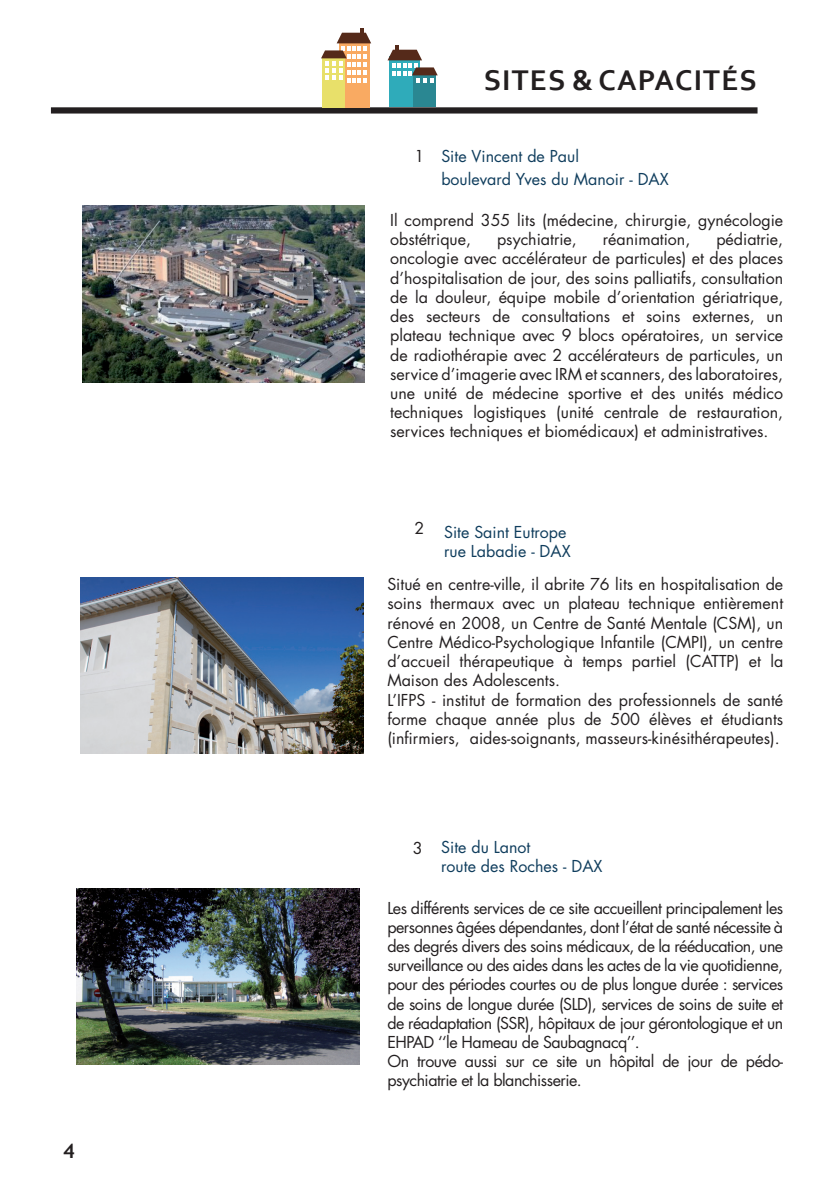
<style>
.page{position:relative;width:840px;height:1191px;background:#fff}
.page>*{position:absolute;margin:0;border:0;box-sizing:border-box;transform-origin:0 0}
.t1{font:700 29.8px "Corbel";letter-spacing:.04em;color:#231f20}
.t2{font:700 20px "Trebuchet MS";color:#231f20}
.t3{font:16px/19.2px "Futura Std";color:#231f20}
.t4{font:16px/19.2px "Futura Std";letter-spacing:-.03em;color:#231f20}
.t5{font:16px/19.2px "Futura Std";color:#0f3d5d}
</style>
<div class="page">
<img style="left:77px;top:888px;width:282px;height:176px">
<img style="left:82px;top:206px;width:283px;height:176px">
<img style="left:81px;top:577px;width:282px;height:176px">
<div style="left:51px;top:107px;width:706px;height:7px;background:#231f20"></div>
<div style="left:389px;top:57px;width:31px;height:50px;background:#2fabba"></div>
<div style="left:413px;top:73px;width:23px;height:34px;background:#2a8792"></div>
<hr style="left:395px;top:45px;width:4px;height:10px;background:#552a1a">
<svg style="left:387px;top:50px;width:50px;height:33px"></svg>
<div style="left:338px;top:40px;width:31px;height:67px;background:#f9aa62"></div>
<div style="left:322px;top:56px;width:23px;height:51px;background:#e8e06a"></div>
<svg style="left:359px;top:28px;width:4px;height:5px"></svg>
<svg style="left:321px;top:33px;width:50px;height:50px"></svg>
<p class="t2" style="left:63px;top:1138px;width:13px">4</p>
<h1 class="t1" style="left:483px;top:61px;width:274px">SITES &amp; CAPACITÉS</h1>
<p class="t3" style="left:414px;top:147px;width:11px">1</p>
<p class="t5" style="left:441px;top:145px;width:229px;line-height:22.8px">Site Vincent de Paul<br>boulevard Yves du Manoir - DAX</p>
<p class="t3" style="left:390px;top:211px;width:394px">Il comprend 355 lits (médecine, chirurgie, gynécologie obstétrique,</p>
<p class="t3" style="left:390px;top:230px;width:394px;text-align:justify;text-indent:326px">pédiatrie, oncologie avec accélérateur de particules) et des places d’hospitalisation de jour, des soins palliatifs, consultation de la douleur, équipe mobile d’orientation gériatrique, des secteurs de consultations et soins externes, un plateau technique avec 9 blocs opératoires, un service de radiothérapie avec 2 accélérateurs de particules, un service d’imagerie avec IRM et scanners, des laboratoires, une unité de médecine sportive et des unités médico techniques logistiques (unité centrale de restauration, services techniques et biomédicaux) et administratives.</p>
<p class="t3" style="left:496px;top:230px;width:81px">psychiatrie,</p>
<p class="t3" style="left:602px;top:230px;width:89px">réanimation,</p>
<p class="t3" style="left:414px;top:518px;width:11px">2</p>
<p class="t5" style="left:444px;top:522px;width:128px">Site Saint Eutrope rue Labadie - DAX</p>
<p class="t3" style="left:387px;top:575px;width:397px">Situé en centre-ville, il abrite 76 lits en hospitalisation de soins thermaux avec un plateau technique entièrement rénové en 2008, un Centre de Santé Mentale (CSM), un Centre Médico-Psychologique Infantile (CMPI), un centre d’accueil thérapeutique à temps partiel (CATTP) et la Maison des Adolescents.<br>L’IFPS - institut de formation des professionnels de santé forme chaque année plus de 500 élèves et étudiants (infirmiers, aides-soignants, masseurs-kinésithérapeutes).</p>
<p class="t3" style="left:412px;top:838px;width:11px">3</p>
<p class="t5" style="left:441px;top:837px;width:163px">Site du Lanot<br>route des Roches - DAX</p>
<p class="t4" style="left:387px;top:898px;width:397px">Les différents services de ce site accueillent principalement les personnes âgées dépendantes, dont l’état de santé nécessite à des degrés divers des soins médicaux, de la rééducation, une surveillance ou des aides dans les actes de la vie quotidienne, pour des périodes courtes ou de plus longue durée : services de soins de longue durée (SLD), services de soins de suite et de réadaptation (SSR), hôpitaux de jour gérontologique et un EHPAD ‘‘le Hameau de Saubagnacq’’.<br>On trouve aussi sur ce site un hôpital de jour de pédo&shy;psychiatrie et la blanchisserie.</p>
</div>
